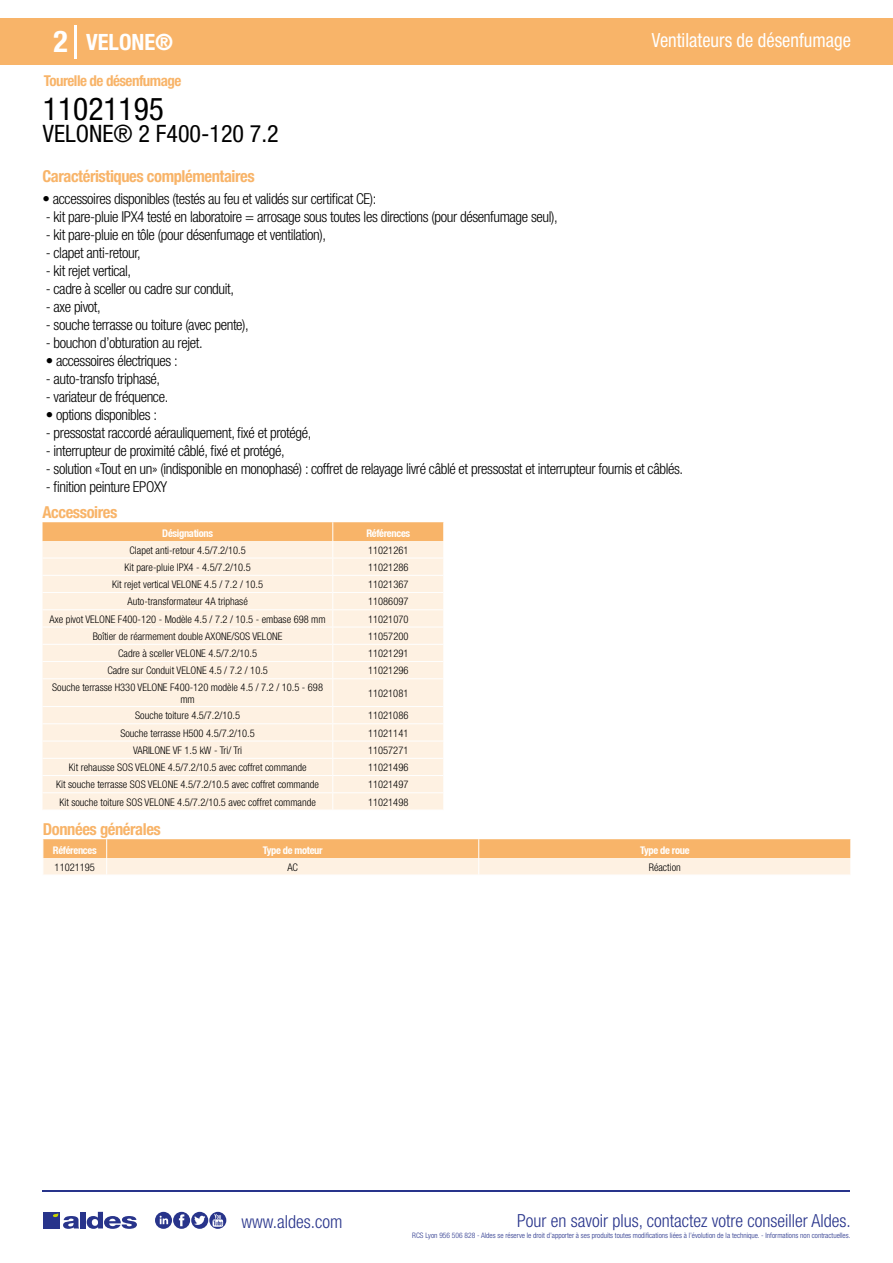
<style>
.page{position:relative;width:893px;height:1263px;background:#fff}
.page>*{position:absolute;margin:0;border:0;box-sizing:border-box;transform-origin:0 0}
.t1{font:condensed 31.5px "Helvetica Neue LT Std";color:#000}
.t2{font:700 condensed 30px "Helvetica Neue LT Std";color:#fff}
.t3{font:condensed 24px "Helvetica Neue LT Std";color:#000}
.t4{font:700 condensed 22.5px "Helvetica Neue LT Std";color:#fff}
.t5{font:condensed 19.5px "Helvetica Neue LT Std";color:#fff;scale:.95 1}
.t6{font:300 condensed 18px "Helvetica Neue";color:#28348b}
.t7{font:700 condensed 16.5px "Helvetica Neue LT Std";letter-spacing:-.025em;color:#f8b469}
.t8{font:300 condensed 15px "Helvetica Neue LT Std";letter-spacing:-.025em;color:#000}
.t9{font:700 condensed 15px "Helvetica Neue LT Std";letter-spacing:-.035em;color:#f8b469}
.t10{font:300 condensed 10.5px/12.6px "Helvetica Neue";color:#000;text-align:center}
.t11{font:700 condensed 10.5px "Helvetica Neue";letter-spacing:-.03em;color:#fff}
.t12{font:300 condensed 7.5px "Helvetica Neue";color:#28348b}
</style>
<div class="page">
<div style="left:0;top:18px;width:893px;height:46px;background:#f8b469"></div>
<hr style="left:74px;top:25px;width:2px;height:33px;background:#fff">
<hr style="left:43px;top:1190px;width:807px;height:1px;background:#28348b">
<svg style="left:155px;top:1212px;width:71px;height:17px"></svg>
<div style="left:43px;top:1212px;width:17px;height:16px;background:#28348b"></div>
<div style="left:80px;top:1212px;width:6px;height:16px;background:#28348b"></div>
<svg style="left:87px;top:1212px;width:50px;height:17px"></svg>
<svg style="left:53px;top:1213px;width:26px;height:16px"></svg>
<svg style="left:43px;top:522px;width:401px;height:288px;background:#fdeddb"></svg>
<svg style="left:43px;top:839px;width:808px;height:36px;background:#fad1a3"></svg>
<h2 class="t2" style="left:54px;top:24px;width:16px">2</h2>
<h3 class="t4" style="left:86px;top:28px;width:89px">VELONE®</h3>
<h3 class="t5" style="left:652px;top:29px;width:211px">Ventilateurs de désenfumage</h3>
<h3 class="t9" style="left:44px;top:71px;width:139px">Tourelle de désenfumage</h3>
<h1 class="t1" style="left:43px;top:91px;width:122px">11021195</h1>
<h3 class="t3" style="left:43px;top:120px;width:237px">VELONE® 2 F400-120 7.2</h3>
<h3 class="t7" style="left:43px;top:166px;width:214px">Caractéristiques complémentaires</h3>
<h3 class="t8" style="left:43px;top:190px;width:335px">• accessoires disponibles (testés au feu et validés sur certificat CE):</h3>
<h3 class="t8" style="left:46px;top:208px;width:514px">- kit pare-pluie IPX4 testé en laboratoire = arrosage sous toutes les directions (pour désenfumage seul),</h3>
<h3 class="t8" style="left:46px;top:226px;width:282px">- kit pare-pluie en tôle (pour désenfumage et ventilation),</h3>
<h3 class="t8" style="left:46px;top:244px;width:96px">- clapet anti-retour,</h3>
<h3 class="t8" style="left:46px;top:262px;width:87px">- kit rejet vertical,</h3>
<h3 class="t8" style="left:46px;top:280px;width:190px">- cadre à sceller ou cadre sur conduit,</h3>
<h3 class="t8" style="left:46px;top:298px;width:56px">- axe pivot,</h3>
<h3 class="t8" style="left:46px;top:316px;width:205px">- souche terrasse ou toiture (avec pente),</h3>
<h3 class="t8" style="left:46px;top:334px;width:158px">- bouchon d’obturation au rejet.</h3>
<h3 class="t8" style="left:46px;top:352px;width:134px">• accessoires électriques :</h3>
<h3 class="t8" style="left:46px;top:370px;width:116px">- auto-transfo triphasé,</h3>
<h3 class="t8" style="left:46px;top:388px;width:124px">- variateur de fréquence.</h3>
<h3 class="t8" style="left:46px;top:406px;width:113px">• options disponibles :</h3>
<h3 class="t8" style="left:46px;top:424px;width:267px">- pressostat raccordé aérauliquement, fixé et protégé,</h3>
<h3 class="t8" style="left:46px;top:442px;width:240px">- interrupteur de proximité câblé, fixé et protégé,</h3>
<h3 class="t8" style="left:46px;top:460px;width:639px">- solution «Tout en un» (indisponible en monophasé) : coffret de relayage livré câblé et pressostat et interrupteur fournis et câblés.</h3>
<h3 class="t8" style="left:46px;top:478px;width:123px">- finition peinture EPOXY</h3>
<h3 class="t7" style="left:43px;top:502px;width:76px">Accessoires</h3>
<p class="t11" style="left:162px;top:527px;width:52px">Désignations</p>
<p class="t11" style="left:366px;top:527px;width:45px">Références</p>
<p class="t10" style="left:129px;top:543px;width:118px">Clapet anti-retour 4.5/7.2/10.5</p>
<p class="t10" style="left:368px;top:543px;width:42px">11021261</p>
<p class="t10" style="left:124px;top:561px;width:128px">Kit pare-pluie IPX4 - 4.5/7.2/10.5</p>
<p class="t10" style="left:368px;top:561px;width:42px">11021286</p>
<p class="t10" style="left:112px;top:578px;width:152px">Kit rejet vertical VELONE 4.5 / 7.2 / 10.5</p>
<p class="t10" style="left:368px;top:578px;width:42px">11021367</p>
<p class="t10" style="left:127px;top:595px;width:122px">Auto-transformateur 4A triphasé</p>
<p class="t10" style="left:368px;top:595px;width:42px">11086097</p>
<p class="t10" style="left:50px;top:612px;width:278px">Axe pivot VELONE F400-120 - Modèle 4.5 / 7.2 / 10.5 - embase 698 mm</p>
<p class="t10" style="left:368px;top:612px;width:42px">11021070</p>
<p class="t10" style="left:93px;top:630px;width:191px">Boîtier de réarmement double AXONE/SOS VELONE</p>
<p class="t10" style="left:368px;top:630px;width:42px">11057200</p>
<p class="t10" style="left:118px;top:647px;width:141px">Cadre à sceller VELONE 4.5/7.2/10.5</p>
<p class="t10" style="left:368px;top:647px;width:42px">11021291</p>
<p class="t10" style="left:107px;top:664px;width:162px">Cadre sur Conduit VELONE 4.5 / 7.2 / 10.5</p>
<p class="t10" style="left:368px;top:664px;width:42px">11021296</p>
<p class="t10" style="left:52px;top:680px;width:272px">Souche terrasse H330 VELONE F400-120 modèle 4.5 / 7.2 / 10.5 - 698 mm</p>
<p class="t10" style="left:368px;top:687px;width:42px">11021081</p>
<p class="t10" style="left:135px;top:709px;width:106px">Souche toiture 4.5/7.2/10.5</p>
<p class="t10" style="left:368px;top:709px;width:42px">11021086</p>
<p class="t10" style="left:120px;top:726px;width:136px">Souche terrasse H500 4.5/7.2/10.5</p>
<p class="t10" style="left:368px;top:726px;width:42px">11021141</p>
<p class="t10" style="left:133px;top:744px;width:111px">VARILONE VF 1.5 kW - Tri/ Tri</p>
<p class="t10" style="left:368px;top:744px;width:42px">11057271</p>
<p class="t10" style="left:69px;top:761px;width:239px">Kit rehausse SOS VELONE 4.5/7.2/10.5 avec coffret commande</p>
<p class="t10" style="left:368px;top:761px;width:42px">11021496</p>
<p class="t10" style="left:56px;top:778px;width:264px">Kit souche terrasse SOS VELONE 4.5/7.2/10.5 avec coffret commande</p>
<p class="t10" style="left:368px;top:778px;width:42px">11021497</p>
<p class="t10" style="left:59px;top:795px;width:258px">Kit souche toiture SOS VELONE 4.5/7.2/10.5 avec coffret commande</p>
<p class="t10" style="left:368px;top:795px;width:42px">11021498</p>
<h3 class="t7" style="left:43px;top:819px;width:119px">Données générales</h3>
<p class="t11" style="left:53px;top:844px;width:45px">Références</p>
<p class="t11" style="left:263px;top:844px;width:62px">Type de moteur</p>
<p class="t11" style="left:640px;top:844px;width:51px">Type de roue</p>
<p class="t10" style="left:55px;top:860px;width:42px">11021195</p>
<p class="t10" style="left:287px;top:860px;width:12px">AC</p>
<p class="t10" style="left:649px;top:860px;width:34px">Réaction</p>
<h3 class="t6" style="left:241px;top:1211px;width:102px">www.aldes.com</h3>
<h3 class="t6" style="left:517px;top:1211px;width:335px">Pour en savoir plus, contactez votre conseiller Aldes.</h3>
<p class="t12" style="left:412px;top:1230px;width:440px">RCS Lyon 956 506 828 - Aldes se réserve le droit d’apporter à ses produits toutes modifications liées à l’évolution de la technique. - Informations non contractuelles.</p>
</div>
